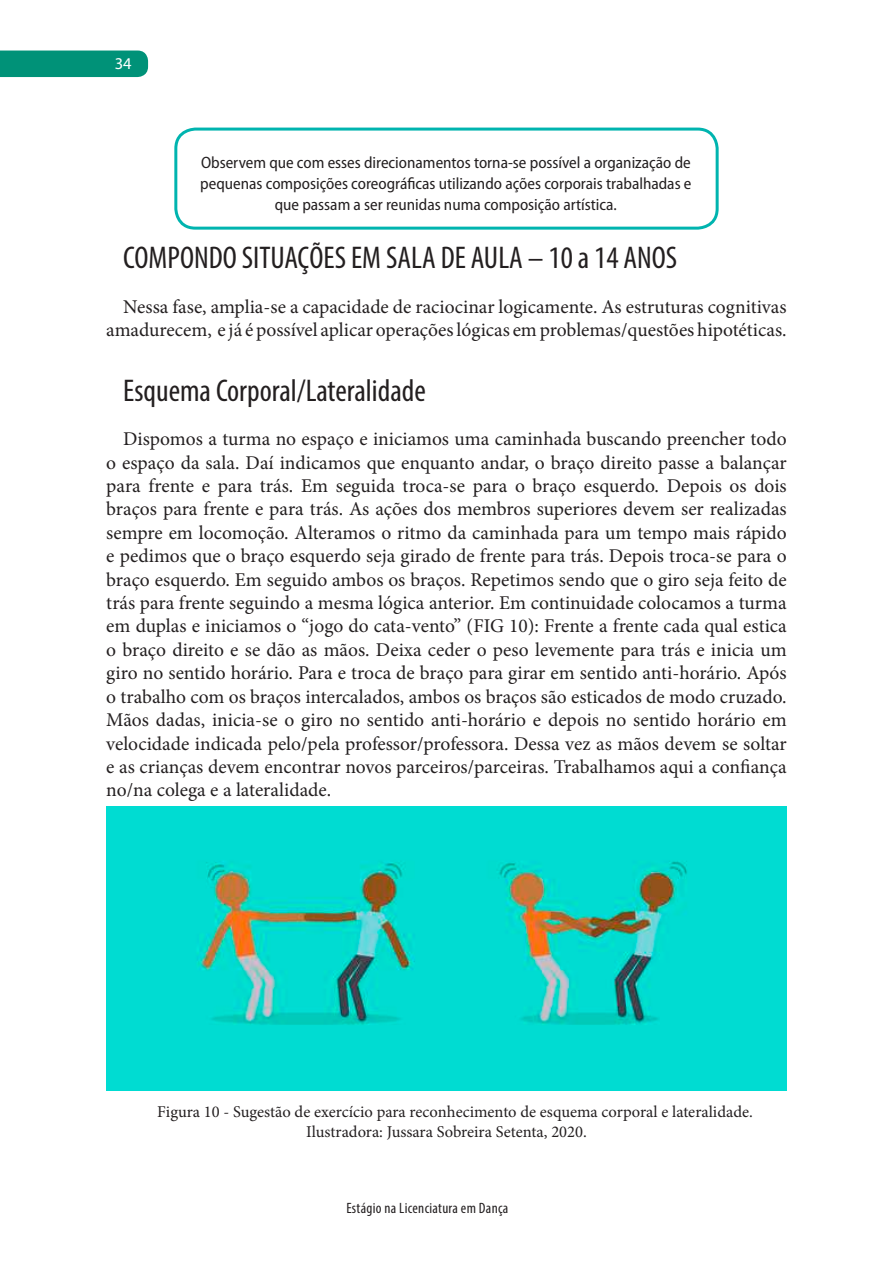
<style>
.page{position:relative;width:893px;height:1263px;background:#fff}
.page>*{position:absolute;margin:0;border:0;box-sizing:border-box;transform-origin:0 0}
.t1{font:condensed 31.5px "Myriad Pro";color:#231f20}
.t2{font:19.5px/23.4px "Minion Pro";color:#231f20;text-align:right}
.t3{font:semi-condensed 16.5px/21px "Myriad Pro";color:#231f20;text-align:center}
.t4{font:16.5px/19.8px "Minion Pro";color:#231f20}
.t5{font:16.5px "Myriad Pro";color:#fff}
.t6{font:condensed 15px "Myriad Pro";letter-spacing:.02em;color:#231f20}
</style>
<div class="page">
<div style="left:0;top:51px;width:148px;height:26px;background:#009278"></div>
<div style="left:174px;top:128px;width:545px;height:102px;border:3px solid #00b4af;border-radius:20px"></div>
<img style="left:106px;top:807px;width:681px;height:283px">
<p class="t5" style="left:115px;top:54px;width:18px">34</p>
<p class="t3" style="left:200px;top:153px;width:493px">Observem que com esses direcionamentos torna-se possível a organização de pequenas composições coreográficas utilizando ações corporais trabalhadas e que passam a ser reunidas numa composição artística.</p>
<h1 class="t1" style="left:123px;top:239px;width:555px">COMPONDO SITUAÇÕES EM SALA DE AULA – 10 a 14 ANOS</h1>
<p class="t2" style="left:106px;top:295px;width:682px">Nessa fase, amplia-se a capacidade de raciocinar logicamente. As estruturas cognitivas amadurecem, e já é possível aplicar operações lógicas em problemas/questões hipotéticas.</p>
<h1 class="t1" style="left:123px;top:371px;width:304px">Esquema Corporal/Lateralidade</h1>
<p class="t2" style="left:106px;top:427px;width:682px;text-align:justify;text-indent:17px">Dispomos a turma no espaço e iniciamos uma caminhada buscando preencher todo o espaço da sala. Daí indicamos que enquanto andar, o braço direito passe a balançar para frente e para trás. Em seguida troca-se para o braço esquerdo. Depois os dois braços para frente e para trás. As ações dos membros superiores devem ser realizadas sempre em locomoção. Alteramos o ritmo da caminhada para um tempo mais rápido e pedimos que o braço esquerdo seja girado de frente para trás. Depois troca-se para o braço esquerdo. Em seguido ambos os braços. Repetimos sendo que o giro seja feito de trás para frente seguindo a mesma lógica anterior. Em continuidade colocamos a turma em duplas e iniciamos o “jogo do cata-vento” (FIG 10): Frente a frente cada qual estica o braço direito e se dão as mãos. Deixa ceder o peso levemente para trás e inicia um giro no sentido horário. Para e troca de braço para girar em sentido anti-horário. Após o trabalho com os braços intercalados, ambos os braços são esticados de modo cruzado.<br>Mãos dadas, inicia-se o giro no sentido anti-horário e depois no sentido horário em velocidade indicada pelo/pela professor/professora. Dessa vez as mãos devem se soltar e as crianças devem encontrar novos parceiros/parceiras. Trabalhamos aqui a confiança no/na colega e a lateralidade.</p>
<p class="t4" style="left:306px;top:1102px;width:448px;text-indent:-149px">Figura 10 - Sugestão de exercício para reconhecimento de esquema corporal e lateralidade.<br>Ilustradora: Jussara Sobreira Setenta, 2020.</p>
<p class="t6" style="left:346px;top:1198px;width:164px">Estágio na Licenciatura em Dança</p>
</div>
